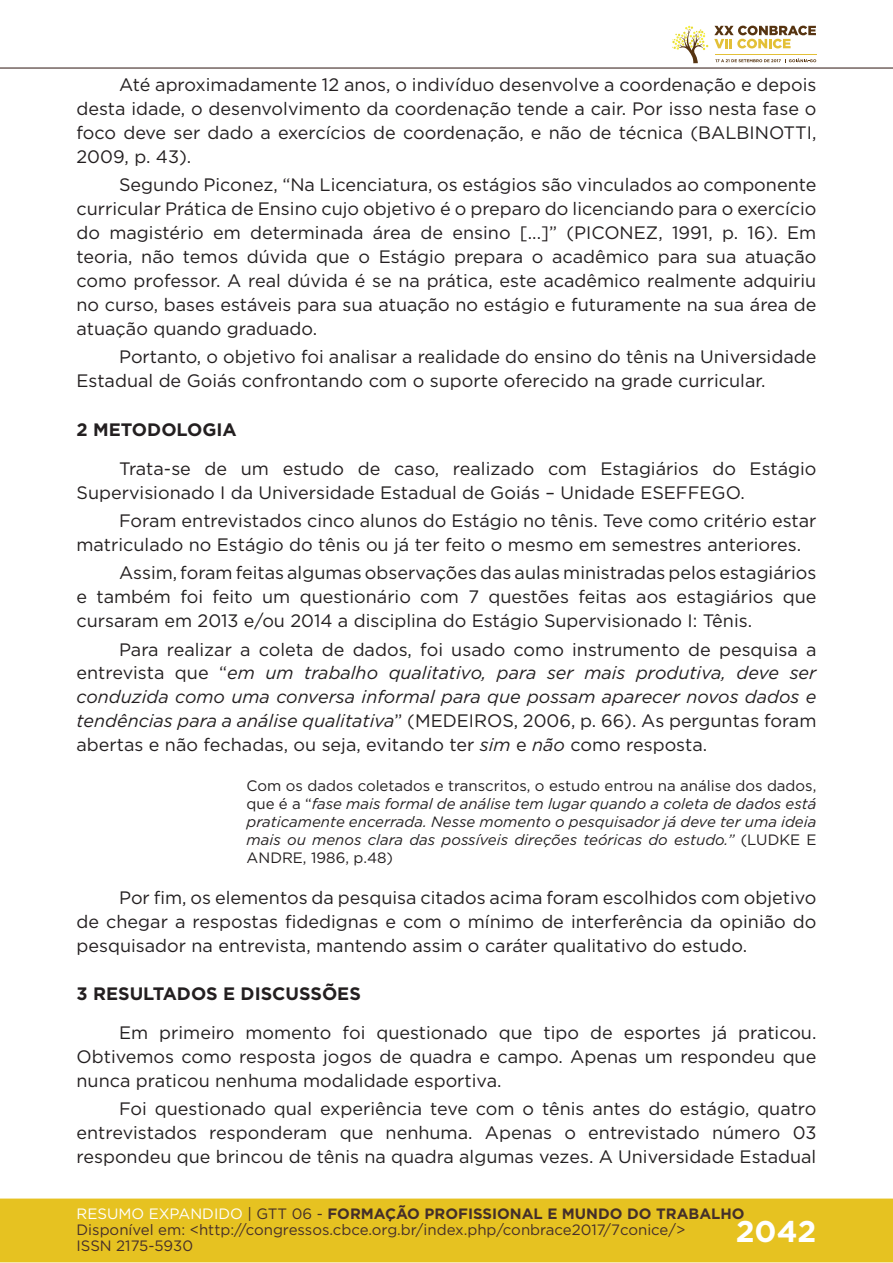
<style>
.page{position:relative;width:893px;height:1263px;background:#fff}
.page>*{position:absolute;margin:0;border:0;box-sizing:border-box;transform-origin:0 0}
.t1{font:700 30px "Gotham";color:#fff}
.t2{font:18px/24px "Gotham";color:#231f20;text-align:justify}
.t3{font:700 18px "Gotham";color:#231f20}
.t4{font:italic 15px/18px "Gotham";color:#231f20;text-align:justify}
.t5{font:15px/16px "Gotham";color:#462f2a}
.s1{font-style:italic}
.s2{font-style:normal}
.s3{color:#fff}
.s4{color:#442f2a}
.s5{font-weight:700;color:#442f2a}
</style>
<div class="page">
<div style="left:0;top:1198px;width:893px;height:64px;background:#e6c221;border:2px solid #e6c221"></div>
<hr style="left:0;top:67px;width:893px;height:2px;background:#442f2a">
<svg style="left:672px;top:26px;width:144px;height:37px"></svg>
<p class="t2" style="left:77px;top:72px;width:741px;text-indent:43px">Até aproximadamente 12 anos, o indivíduo desenvolve a coordenação e depois desta idade, o desenvolvimento da coordenação tende a cair. Por isso nesta fase o foco deve ser dado a exercícios de coordenação, e não de técnica (BALBINOTTI, 2009, p. 43).</p>
<p class="t2" style="left:77px;top:172px;width:741px;text-indent:43px">Segundo Piconez, “Na Licenciatura, os estágios são vinculados ao componente curricular Prática de Ensino cujo objetivo é o preparo do licenciando para o exercício do magistério em determinada área de ensino [...]” (PICONEZ, 1991, p. 16). Em teoria, não temos dúvida que o Estágio prepara o acadêmico para sua atuação como professor. A real dúvida é se na prática, este acadêmico realmente adquiriu no curso, bases estáveis para sua atuação no estágio e futuramente na sua área de atuação quando graduado.</p>
<p class="t2" style="left:77px;top:345px;width:741px;text-indent:43px">Portanto, o objetivo foi analisar a realidade do ensino do tênis na Universidade<br>Estadual de Goiás confrontando com o suporte oferecido na grade curricular.</p>
<p class="t3" style="left:77px;top:417px;width:162px">2 METODOLOGIA</p>
<p class="t2" style="left:77px;top:456px;width:741px;text-indent:43px">Trata-se de um estudo de caso, realizado com Estagiários do Estágio<br>Supervisionado I da Universidade Estadual de Goiás – Unidade ESEFFEGO.</p>
<p class="t2" style="left:77px;top:508px;width:741px;text-indent:43px">Foram entrevistados cinco alunos do Estágio no tênis. Teve como critério estar matriculado no Estágio do tênis ou já ter feito o mesmo em semestres anteriores.</p>
<p class="t2" style="left:77px;top:560px;width:741px;text-indent:43px">Assim, foram feitas algumas observações das aulas ministradas pelos estagiários e também foi feito um questionário com 7 questões feitas aos estagiários que cursaram em 2013 e/ou 2014 a disciplina do Estágio Supervisionado I: Tênis.</p>
<p class="t2" style="left:77px;top:637px;width:741px;text-indent:43px">Para realizar a coleta de dados, foi usado como instrumento de pesquisa a entrevista que “<span class="s1">em um trabalho qualitativo, para ser mais produtiva, deve ser conduzida como uma conversa informal para que possam aparecer novos dados e tendências para a análise qualitativa</span>” (MEDEIROS, 2006, p. 66). As perguntas foram abertas e não fechadas, ou seja, evitando ter <span class="s1">sim</span> e <span class="s1">não</span> como resposta.</p>
<p class="t4" style="left:247px;top:776px;width:571px"><span class="s2">Com os dados coletados e transcritos, o estudo entrou na análise dos dados, que é a “</span>fase mais formal de análise tem lugar quando a coleta de dados está praticamente encerrada. Nesse momento o pesquisador já deve ter uma ideia mais ou menos clara das possíveis direções teóricas do estudo.” <span class="s2">(LUDKE E ANDRE, 1986, p.48)</span></p>
<p class="t2" style="left:77px;top:885px;width:741px;text-indent:43px">Por fim, os elementos da pesquisa citados acima foram escolhidos com objetivo de chegar a respostas fidedignas e com o mínimo de interferência da opinião do pesquisador na entrevista, mantendo assim o caráter qualitativo do estudo.</p>
<p class="t3" style="left:77px;top:982px;width:286px">3 RESULTADOS E DISCUSSÕES</p>
<p class="t2" style="left:77px;top:1020px;width:741px;text-indent:43px">Em primeiro momento foi questionado que tipo de esportes já praticou.<br>Obtivemos como resposta jogos de quadra e campo. Apenas um respondeu que nunca praticou nenhuma modalidade esportiva.</p>
<p class="t2" style="left:77px;top:1096px;width:741px;text-indent:43px">Foi questionado qual experiência teve com o tênis antes do estágio, quatro entrevistados responderam que nenhuma. Apenas o entrevistado número 03 respondeu que brincou de tênis na quadra algumas vezes. A Universidade Estadual</p>
<p class="t5" style="left:77px;top:1205px;width:670px"><span class="s3">RESUMO EXPANDIDO</span> <span class="s4">| GTT 06 -</span> <span class="s5">FORMAÇÃO PROFISSIONAL E MUNDO DO TRABALHO<br></span>Disponível em: &lt;http://congressos.cbce.org.br/index.php/conbrace2017/7conice/&gt;<br>ISSN 2175-5930</p>
<h1 class="t1" style="left:736px;top:1212px;width:82px">2042</h1>
</div>
